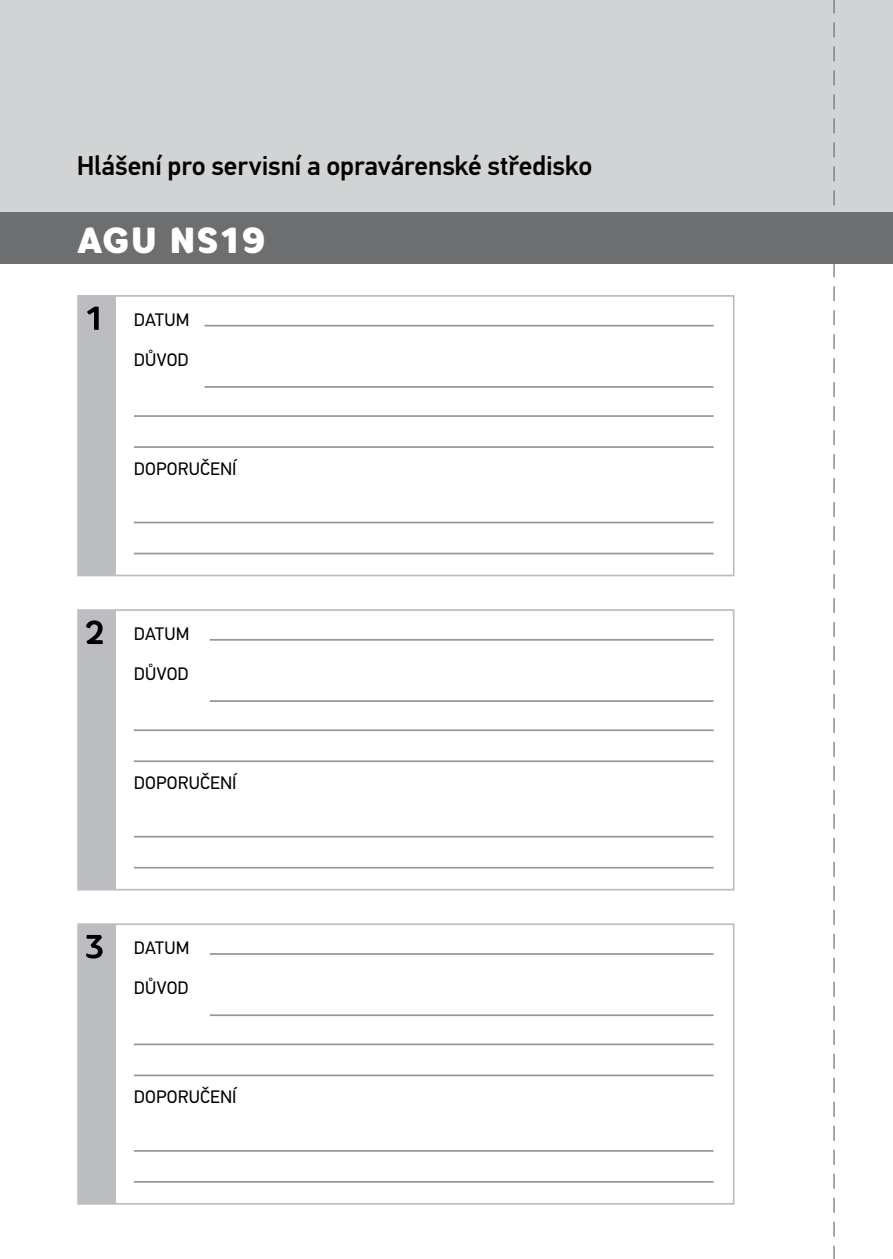
<style>
.page{position:relative;width:893px;height:1259px;background:#fff}
.page>*{position:absolute;margin:0;border:0;box-sizing:border-box;transform-origin:0 0}
.t1{font:900 36.3px "Core Rhino";letter-spacing:-.005em;color:#fff}
.t2{font:500 27px "PF Din Text Pro";letter-spacing:-.005em;color:#000}
.t3{font:18px "PF Din Text Pro";letter-spacing:.005em;color:#000}
</style>
<div class="page">
<div style="left:0;top:0;width:893px;height:231px;background:#d1d3d4"></div>
<div style="left:0;top:212px;width:893px;height:51px;background:#6d6e70"></div>
<div style="left:78px;top:296px;width:37px;height:279px;background:#bbbdc0"></div>
<hr style="left:134px;top:553px;width:580px;height:1px;background:#939597">
<hr style="left:134px;top:522px;width:580px;height:1px;background:#939597">
<hr style="left:134px;top:446px;width:580px;height:2px;background:#939597">
<hr style="left:134px;top:415px;width:580px;height:2px;background:#939597">
<hr style="left:204px;top:386px;width:510px;height:2px;background:#939597">
<hr style="left:204px;top:325px;width:510px;height:1px;background:#939597">
<div style="left:77px;top:295px;width:657px;height:281px;border:2px solid #bbbdc0"></div>
<div style="left:78px;top:610px;width:37px;height:279px;background:#bbbdc0"></div>
<hr style="left:134px;top:867px;width:580px;height:1px;background:#939597">
<hr style="left:134px;top:836px;width:580px;height:1px;background:#939597">
<hr style="left:134px;top:760px;width:580px;height:2px;background:#939597">
<hr style="left:134px;top:729px;width:580px;height:2px;background:#939597">
<hr style="left:210px;top:700px;width:504px;height:2px;background:#939597">
<hr style="left:210px;top:639px;width:504px;height:1px;background:#939597">
<div style="left:77px;top:609px;width:657px;height:281px;border:2px solid #bbbdc0"></div>
<div style="left:78px;top:924px;width:37px;height:279px;background:#bbbdc0"></div>
<hr style="left:134px;top:1181px;width:580px;height:1px;background:#939597">
<hr style="left:134px;top:1150px;width:580px;height:1px;background:#939597">
<hr style="left:134px;top:1074px;width:580px;height:2px;background:#939597">
<hr style="left:134px;top:1043px;width:580px;height:2px;background:#939597">
<hr style="left:210px;top:1014px;width:504px;height:2px;background:#939597">
<hr style="left:210px;top:953px;width:504px;height:2px;background:#939597">
<div style="left:77px;top:923px;width:657px;height:281px;border:2px solid #bbbdc0"></div>
<svg style="left:87px;top:307px;width:12px;height:23px"></svg>
<svg style="left:86px;top:620px;width:17px;height:24px"></svg>
<svg style="left:86px;top:935px;width:17px;height:23px"></svg>
<svg style="left:833px;top:0;width:2px;height:1259px"></svg>
<h2 class="t2" style="left:77px;top:150px;width:517px">Hlášení pro servisní a opravárenské středisko</h2>
<h1 class="t1" style="left:77px;top:217px;width:190px">AGU NS19</h1>
<p class="t3" style="left:134px;top:309px;width:57px">DATUM</p>
<p class="t3" style="left:134px;top:349px;width:56px">DŮVOD</p>
<p class="t3" style="left:134px;top:458px;width:104px">DOPORUČENÍ</p>
<p class="t3" style="left:134px;top:623px;width:57px">DATUM</p>
<p class="t3" style="left:134px;top:663px;width:56px">DŮVOD</p>
<p class="t3" style="left:134px;top:772px;width:104px">DOPORUČENÍ</p>
<p class="t3" style="left:134px;top:937px;width:57px">DATUM</p>
<p class="t3" style="left:134px;top:977px;width:56px">DŮVOD</p>
<p class="t3" style="left:134px;top:1086px;width:104px">DOPORUČENÍ</p>
</div>
